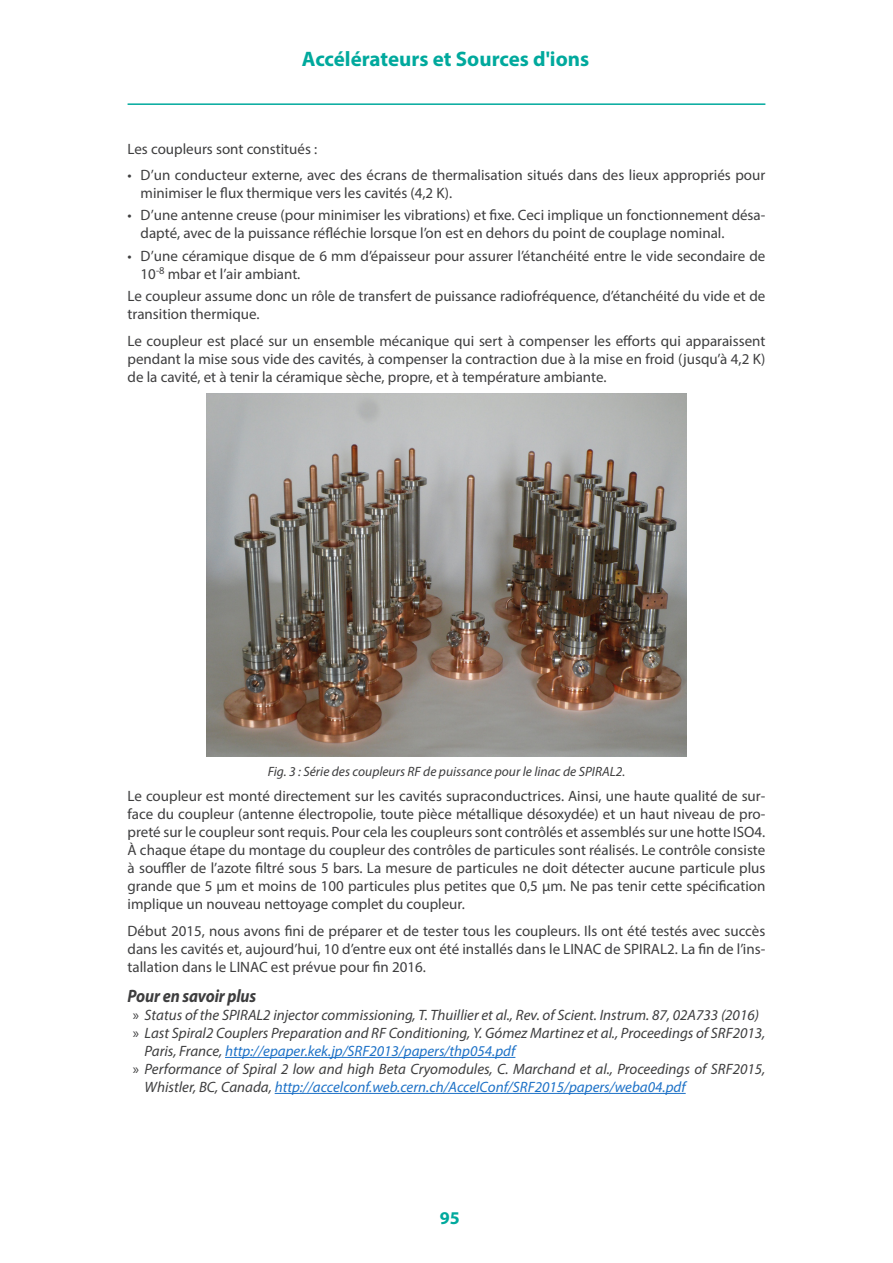
<style>
.page{position:relative;width:893px;height:1263px;background:#fff}
.page>*{position:absolute;margin:0;border:0;box-sizing:border-box;transform-origin:0 0}
.t1{font:700 21px "Myriad Pro";color:#00a99d}
.sous-sous-titre{font:italic 700 18px "Myriad Pro";letter-spacing:-.01em;color:#3e3e3f;scale:.9 1}
.t2{font:700 18px "Myriad Pro";color:#00a99d}
.corps_de_texte{font:15px/18px "Myriad Pro";color:#3e3e3f}
.t3{font:italic 15px/18px "Myriad Pro";color:#3e3e3f}
.t4{font:italic 13.5px "Myriad Pro";color:#3e3e3f}
.s1{font-style:normal}
.s2{color:#1e72c7}
</style>
<div class="page">
<hr style="left:128px;top:103px;width:637px;height:2px;background:#00a99d">
<hr style="left:225px;top:1057px;width:290px;height:1px;background:#1e72c7">
<hr style="left:275px;top:1093px;width:411px;height:1px;background:#1e72c7">
<img style="left:207px;top:393px;width:479px;height:363px">
<h1 class="t1" style="left:302px;top:46px;width:289px">Accélérateurs et Sources d'ions</h1>
<p class="corps_de_texte" style="left:128px;top:139px;width:191px">Les coupleurs sont constitués :</p>
<p class="corps_de_texte" style="left:141px;top:166px;width:626px;text-indent:-13px">• D’un conducteur externe, avec des écrans de thermalisation situés dans des lieux appropriés pour minimiser le flux thermique vers les cavités (4,2 K).</p>
<p class="corps_de_texte" style="left:141px;top:206px;width:626px;text-indent:-13px">• D’une antenne creuse (pour minimiser les vibrations) et fixe. Ceci implique un fonctionnement désa&shy;dapté, avec de la puissance réfléchie lorsque l’on est en dehors du point de couplage nominal.</p>
<p class="corps_de_texte" style="left:141px;top:246px;width:626px;text-indent:-13px">• D’une céramique disque de 6 mm d’épaisseur pour assurer l’étanchéité entre le vide secondaire de<br>10<sup>-8</sup> mbar et l’air ambiant.</p>
<p class="corps_de_texte" style="left:128px;top:287px;width:639px">Le coupleur assume donc un rôle de transfert de puissance radiofréquence, d’étanchéité du vide et de transition thermique.</p>
<p class="corps_de_texte" style="left:128px;top:331px;width:639px;text-align:justify">Le coupleur est placé sur un ensemble mécanique qui sert à compenser les efforts qui apparaissent pendant la mise sous vide des cavités, à compenser la contraction due à la mise en froid (jusqu’à 4,2 K) de la cavité, et à tenir la céramique sèche, propre, et à température ambiante.</p>
<p class="t4" style="left:268px;top:763px;width:359px">Fig. 3 : Série des coupleurs RF de puissance pour le linac de SPIRAL2.</p>
<p class="corps_de_texte" style="left:128px;top:787px;width:639px;text-align:justify">Le coupleur est monté directement sur les cavités supraconductrices. Ainsi, une haute qualité de sur&shy;face du coupleur (antenne électropolie, toute pièce métallique désoxydée) et un haut niveau de pro&shy;preté sur le coupleur sont requis. Pour cela les coupleurs sont contrôlés et assemblés sur une hotte ISO4.<br>À chaque étape du montage du coupleur des contrôles de particules sont réalisés. Le contrôle consiste à souffler de l’azote filtré sous 5 bars. La mesure de particules ne doit détecter aucune particule plus grande que 5 µm et moins de 100 particules plus petites que 0,5 µm. Ne pas tenir cette spécification implique un nouveau nettoyage complet du coupleur.</p>
<p class="corps_de_texte" style="left:128px;top:921px;width:639px;text-align:justify">Début 2015, nous avons fini de préparer et de tester tous les coupleurs. Ils ont été testés avec succès dans les cavités et, aujourd’hui, 10 d’entre eux ont été installés dans le LINAC de SPIRAL2. La fin de l’ins&shy;tallation dans le LINAC est prévue pour fin 2016.</p>
<p class="sous-sous-titre" style="left:128px;top:984px;width:144px">Pour en savoir plus</p>
<p class="t3" style="left:133px;top:1006px;width:628px"><span class="s1">»</span> Status of the SPIRAL2 injector commissioning, T. Thuillier et al., Rev. of Scient. Instrum. 87, 02A733 (2016)</p>
<p class="t3" style="left:145px;top:1024px;width:622px;text-indent:-12px"><span class="s1">»</span> Last Spiral2 Couplers Preparation and RF Conditioning, Y. Gómez Martinez et al., Proceedings of SRF2013,<br>Paris, France, <span class="s2">http://epaper.kek.jp/SRF2013/papers/thp054.pdf</span></p>
<p class="t3" style="left:145px;top:1060px;width:622px;text-indent:-12px"><span class="s1">»</span> Performance of Spiral 2 low and high Beta Cryomodules, C. Marchand et al., Proceedings of SRF2015,<br>Whistler, BC, Canada, <span class="s2">http://accelconf.web.cern.ch/AccelConf/SRF2015/papers/weba04.pdf</span></p>
<p class="t2" style="left:440px;top:1206px;width:21px">95</p>
</div>
